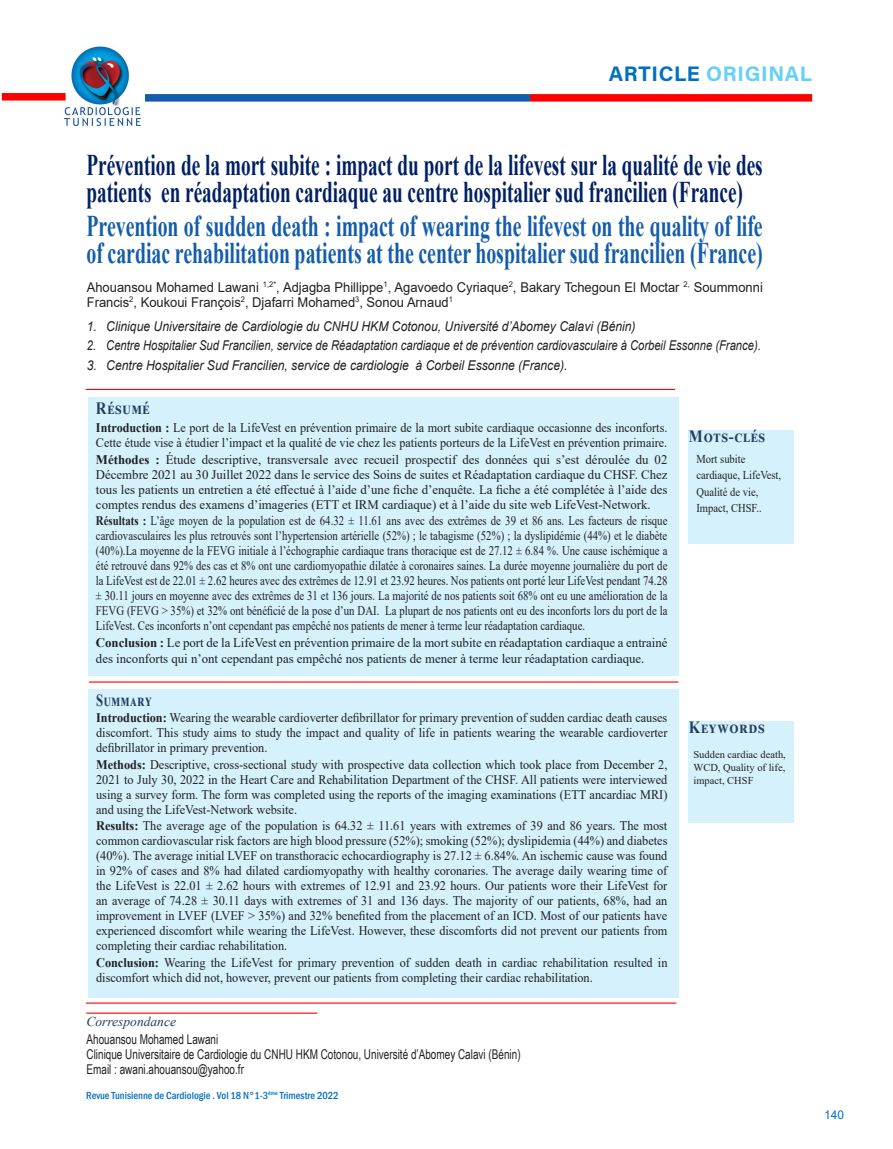
<style>
.page{position:relative;width:893px;height:1149px;background:#fff}
.page>*{position:absolute;margin:0;border:0;box-sizing:border-box;transform-origin:0 0}
.t1{font:700 30px/27px "Times New Roman";color:#135cab;scale:.66 1}
.t2{font:700 30px/27px "Times New Roman";color:#002064;scale:.64 1}
.t3{font:21px "Acumin Variable Concept";letter-spacing:.07em;color:#66d0f6}
.t4{font:700 17.1px "Times New Roman";letter-spacing:.05em;color:#243f60;scale:.87 1}
.t5{font:700 17.1px "Times New Roman";letter-spacing:.05em;color:#243f60;scale:.74 1}
.t6{font:italic 13.5px "Arial";color:#231f20;scale:.9 1}
.t7{font:13.5px/15px "Arial";color:#231f20;scale:.96 1}
.t8{font:13.5px "Arial Narrow";color:#231f20;scale:.9 1}
.t9{font:italic 13.5px "Arial";color:#231f20;scale:.83 1}
.t10{font:italic 13.5px "Times New Roman";color:#243f60}
.t11{font:13.05px/15px "Times New Roman";color:#202122;text-align:justify;scale:.94 1}
.t12{font:13.05px/15px "Times New Roman";color:#202122;text-align:justify;scale:.82 1}
.t13{font:13.05px/15px "Times New Roman";color:#202122;text-align:justify}
.t14{font:13.05px/15px "Times New Roman";color:#202122;scale:.93 1}
.t15{font:12px/16.5px "Times New Roman";color:#202122;scale:.88 1}
.t16{font:12px "Arial";color:#0070c0}
.t17{font:500 condensed 10.5px "Franklin Gothic";color:#0070c0}
.t18{font:10.5px/12.6px "Times New Roman";color:#231f20;text-align:justify}
.s1{color:#0070c0}
.s2{font-weight:700}
</style>
<div class="page">
<div style="left:530px;top:94px;width:282px;height:8px;background:#f00"></div>
<div style="left:134px;top:94px;width:396px;height:8px;background:#135cab"></div>
<hr style="left:86px;top:1012px;width:231px;height:1px;background:#f00">
<img style="left:55px;top:46px;width:89px;height:81px">
<div style="left:2px;top:93px;width:64px;height:7px;background:#f00"></div>
<hr style="left:86px;top:1002px;width:590px;height:1px;background:#f00">
<hr style="left:86px;top:389px;width:589px;height:1px;background:#f00">
<div style="left:689px;top:721px;width:105px;height:101px;background:#d4f1fc"></div>
<div style="left:88px;top:397px;width:591px;height:279px;background:#d4f1fc"></div>
<div style="left:89px;top:689px;width:590px;height:308px;background:#d4f1fc"></div>
<div style="left:689px;top:430px;width:105px;height:114px;background:#d4f1fc"></div>
<hr style="left:89px;top:681px;width:589px;height:1px;background:#f00">
<p class="t3" style="left:609px;top:59px;width:204px"><span class="s1">ARTICLE</span> ORIGINAL</p>
<p class="t2" style="left:87px;top:150px;width:1058px">Prévention de la mort subite : impact du port de la lifevest sur la qualité de vie des patients en réadaptation cardiaque au centre hospitalier sud francilien (France)</p>
<p class="t1" style="left:87px;top:212px;width:1026px">Prevention of sudden death : impact of wearing the lifevest on the quality of life of cardiac rehabilitation patients at the center hospitalier sud francilien (France)</p>
<p class="t7" style="left:87px;top:279px;width:706px">Ahouansou Mohamed Lawani <sup>1,2*</sup>, Adjagba Phillippe<sup>1</sup>, Agavoedo Cyriaque<sup>2</sup>, Bakary Tchegoun El Moctar <sup>2,</sup> Soummonni<br>Francis<sup>2</sup>, Koukoui François<sup>2</sup>, Djafarri Mohamed<sup>3</sup>, Sonou Arnaud<sup>1</sup></p>
<p class="t6" style="left:87px;top:317px;width:611px">1. Clinique Universitaire de Cardiologie du CNHU HKM Cotonou, Université d’Abomey Calavi (Bénin)</p>
<p class="t9" style="left:87px;top:336px;width:814px">2. Centre Hospitalier Sud Francilien, service de Réadaptation cardiaque et de prévention cardiovasculaire à Corbeil Essonne (France).</p>
<p class="t6" style="left:87px;top:356px;width:536px">3. Centre Hospitalier Sud Francilien, service de cardiologie à Corbeil Essonne (France).</p>
<p class="t4" style="left:96px;top:396px;width:63px">Résumé</p>
<p class="t14" style="left:96px;top:420px;width:616px"><span class="s2">Introduction :</span> Le port de la LifeVest en prévention primaire de la mort subite cardiaque occasionne des inconforts.<br>Cette étude vise à étudier l’impact et la qualité de vie chez les patients porteurs de la LifeVest en prévention primaire.</p>
<p class="t13" style="left:96px;top:451px;width:573px"><span class="s2">Méthodes :</span> Étude descriptive, transversale avec recueil prospectif des données qui s’est déroulée du 02<br>Décembre 2021 au 30 Juillet 2022 dans le service des Soins de suites et Réadaptation cardiaque du CHSF. Chez tous les patients un entretien a été effectué à l’aide d’une fiche d’enquête. La fiche a été complétée à l’aide des comptes rendus des examens d’imageries (ETT et IRM cardiaque) et à l’aide du site web LifeVest-Network.</p>
<p class="t12" style="left:96px;top:513px;width:698px"><span class="s2">Résultats :</span> L’âge moyen de la population est de 64.32 ± 11.61 ans avec des extrêmes de 39 et 86 ans. Les facteurs de risque cardiovasculaires les plus retrouvés sont l’hypertension artérielle (52%) ; le tabagisme (52%) ; la dyslipidémie (44%) et le diabète (40%).La moyenne de la FEVG initiale à l’échographie cardiaque trans thoracique est de 27.12 ± 6.84 %. Une cause ischémique a été retrouvé dans 92% des cas et 8% ont une cardiomyopathie dilatée à coronaires saines. La durée moyenne journalière du port de la LifeVest est de 22.01 ± 2.62 heures avec des extrêmes de 12.91 et 23.92 heures. Nos patients ont porté leur LifeVest pendant 74.28 ± 30.11 jours en moyenne avec des extrêmes de 31 et 136 jours. La majorité de nos patients soit 68% ont eu une amélioration de la FEVG (FEVG &gt; 35%) et 32% ont bénéficié de la pose d’un DAI. La plupart de nos patients ont eu des inconforts lors du port de la LifeVest. Ces inconforts n’ont cependant pas empêché nos patients de mener à terme leur réadaptation cardiaque.</p>
<p class="t13" style="left:96px;top:633px;width:573px;line-height:16.5px"><span class="s2">Conclusion :</span> Le port de la LifeVest en prévention primaire de la mort subite en réadaptation cardiaque a entrainé des inconforts qui n’ont cependant pas empêché nos patients de mener à terme leur réadaptation cardiaque.</p>
<p class="t5" style="left:96px;top:687px;width:77px">Summary</p>
<p class="t11" style="left:96px;top:709px;width:609px"><span class="s2">Introduction:</span> Wearing the wearable cardioverter defibrillator for primary prevention of sudden cardiac death causes discomfort. This study aims to study the impact and quality of life in patients wearing the wearable cardioverter defibrillator in primary prevention.</p>
<p class="t11" style="left:96px;top:756px;width:609px"><span class="s2">Methods:</span> Descriptive, cross-sectional study with prospective data collection which took place from December 2, 2021 to July 30, 2022 in the Heart Care and Rehabilitation Department of the CHSF. All patients were interviewed using a survey form. The form was completed using the reports of the imaging examinations (ETT ancardiac MRI) and using the LifeVest-Network website.</p>
<p class="t11" style="left:96px;top:817px;width:609px"><span class="s2">Results:</span> The average age of the population is 64.32 ± 11.61 years with extremes of 39 and 86 years. The most common cardiovascular risk factors are high blood pressure (52%); smoking (52%); dyslipidemia (44%) and diabetes (40%). The average initial LVEF on transthoracic echocardiography is 27.12 ± 6.84%. An ischemic cause was found in 92% of cases and 8% had dilated cardiomyopathy with healthy coronaries. The average daily wearing time of the LifeVest is 22.01 ± 2.62 hours with extremes of 12.91 and 23.92 hours. Our patients wore their LifeVest for an average of 74.28 ± 30.11 days with extremes of 31 and 136 days. The majority of our patients, 68%, had an improvement in LVEF (LVEF &gt; 35%) and 32% benefited from the placement of an ICD. Most of our patients have experienced discomfort while wearing the LifeVest. However, these discomforts did not prevent our patients from completing their cardiac rehabilitation.</p>
<p class="t11" style="left:96px;top:954px;width:609px"><span class="s2">Conclusion:</span> Wearing the LifeVest for primary prevention of sudden death in cardiac rehabilitation resulted in discomfort which did not, however, prevent our patients from completing their cardiac rehabilitation.</p>
<p class="t10" style="left:87px;top:1012px;width:91px">Correspondance</p>
<p class="t8" style="left:87px;top:1029px;width:148px">Ahouansou Mohamed Lawani</p>
<p class="t8" style="left:87px;top:1044px;width:484px">Clinique Universitaire de Cardiologie du CNHU HKM Cotonou, Université d’Abomey Calavi (Bénin)</p>
<p class="t8" style="left:87px;top:1059px;width:176px">Email : awani.ahouansou@yahoo.fr</p>
<p class="t17" style="left:86px;top:1088px;width:254px">Revue Tunisienne de Cardiologie . Vol 18 N°1-3<sup>ème</sup> Trimestre 2022</p>
<p class="t4" style="left:689px;top:423px;width:89px">Mots-clés</p>
<p class="t15" style="left:696px;top:450px;width:98px">Mort subite cardiaque, LifeVest,<br>Qualité de vie,<br>Impact, CHSF..</p>
<p class="t4" style="left:689px;top:714px;width:89px">Keywords</p>
<p class="t18" style="left:693px;top:748px;width:94px">Sudden cardiac death, WCD, Quality of life, impact, CHSF</p>
<p class="t16" style="left:824px;top:1106px;width:22px">140</p>
</div>
